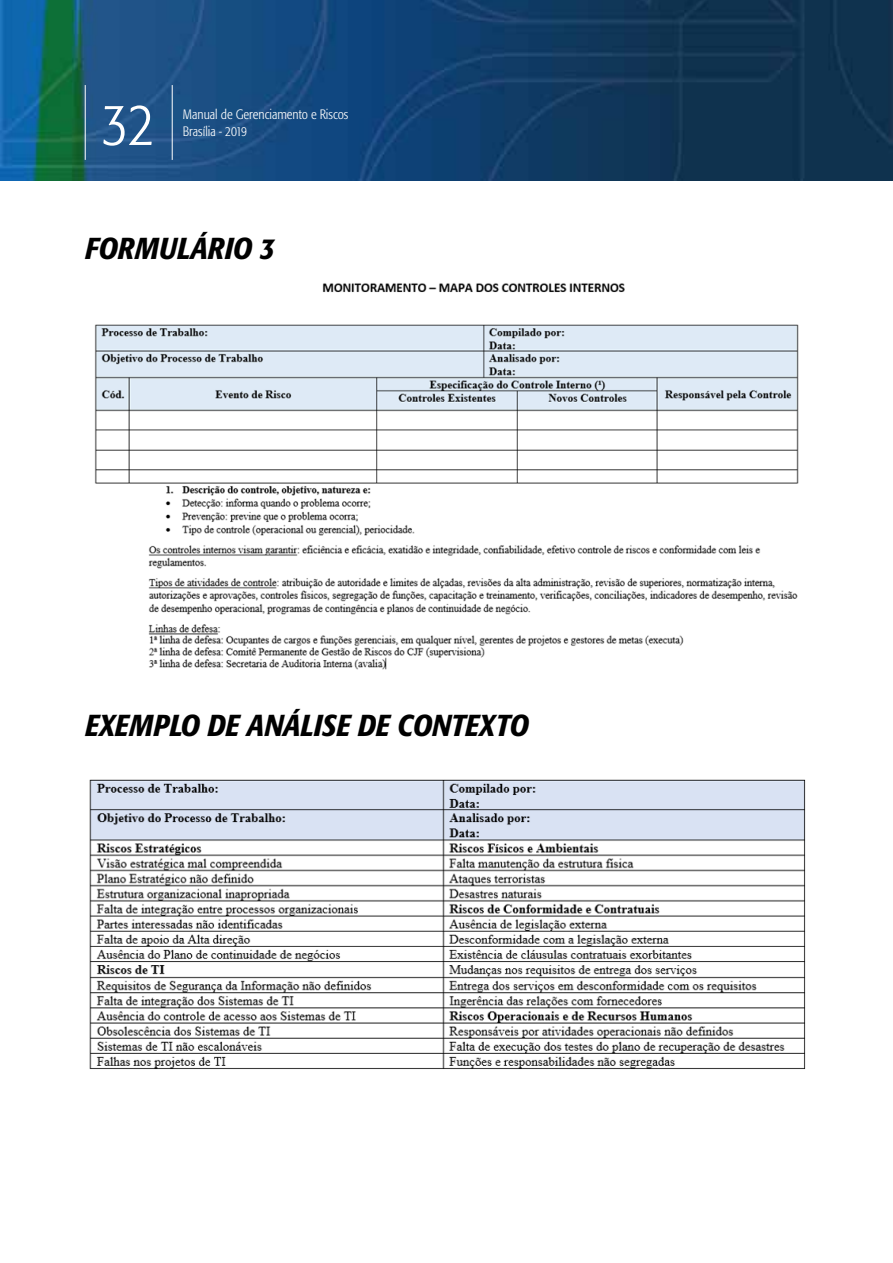
<style>
.page{position:relative;width:893px;height:1263px;background:#fff}
.page>*{position:absolute;margin:0;border:0;box-sizing:border-box;transform-origin:0 0}
.t1{font:300 condensed 60px "Formata";color:#fff}
.t2{font:italic 500 condensed 30px "Formata";color:#000}
.t3{font:300 condensed 13.5px/16.2px "Formata";color:#fff}
</style>
<div class="page">
<img style="left:0;top:0;width:893px;height:181px">
<hr style="left:85px;top:85px;width:1px;height:75px;background:#fff">
<hr style="left:172px;top:85px;width:1px;height:75px;background:#fff">
<img style="left:94px;top:283px;width:705px;height:387px">
<img style="left:89px;top:779px;width:717px;height:290px">
<h1 class="t1" style="left:102px;top:89px;width:54px">32</h1>
<p class="t3" style="left:183px;top:107px;width:167px">Manual de Gerenciamento e Riscos<br>Brasília - 2019</p>
<h2 class="t2" style="left:85px;top:230px;width:191px">FORMULÁRIO 3</h2>
<h2 class="t2" style="left:85px;top:707px;width:445px">EXEMPLO DE ANÁLISE DE CONTEXTO</h2>
</div>
